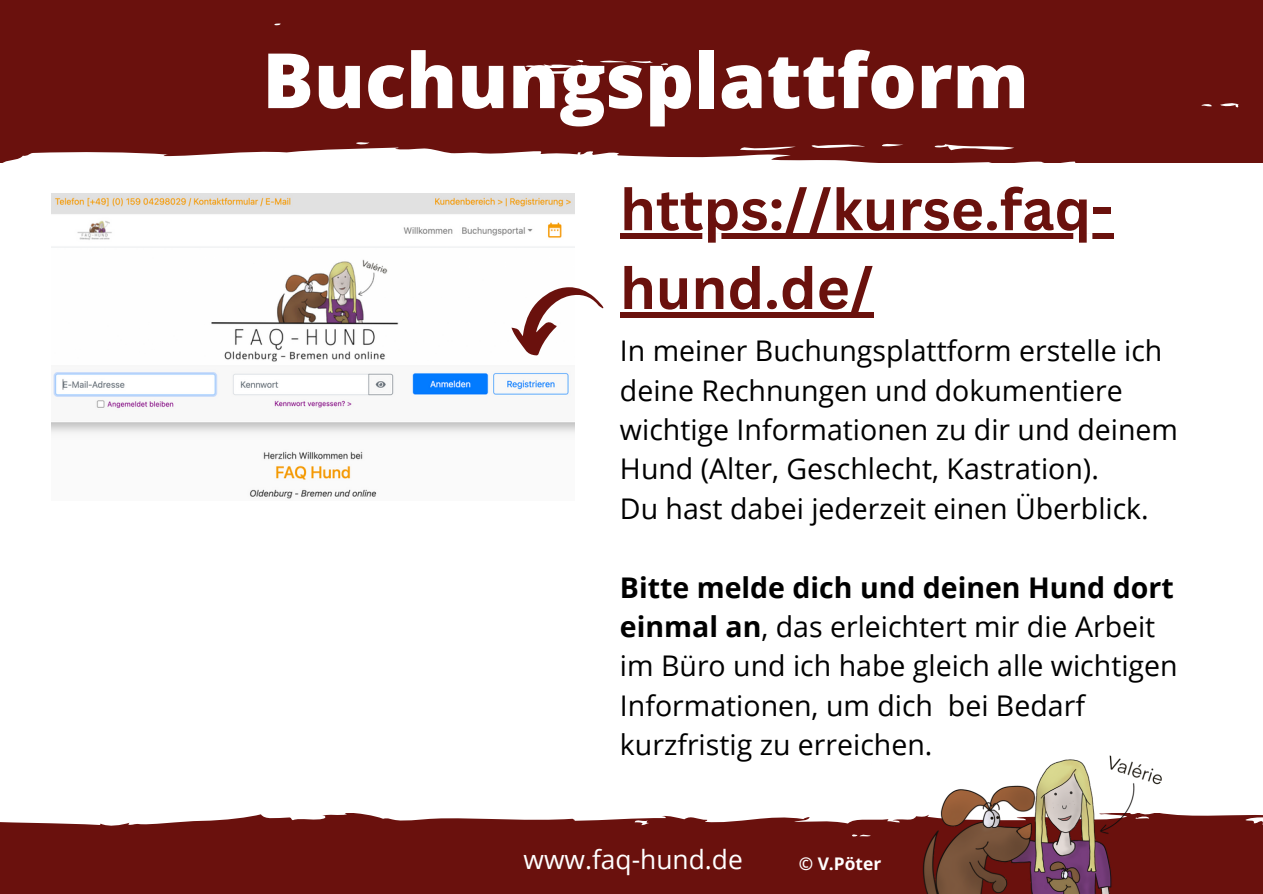
<style>
.page{position:relative;width:1263px;height:894px;background:#fff}
.page>*{position:absolute;margin:0;border:0;box-sizing:border-box;transform-origin:0 0}
.t1{font:800 76.35px "Open Sans";color:#fff}
.t2{font:700 57px/78.8px "Canva Sans";color:#6a110d}
.t3{font:28.5px/39.3px "Open Sans";color:#000}
.t4{font:26.4px "Open Sans";color:#fff}
.t5{font:700 17.4px "Open Sans";color:#fff}
.s1{font-weight:700}
</style>
<div class="page">
<div style="left:0;top:0;width:1263px;height:162px;background:#6a110d"></div>
<svg style="left:0;top:813px;width:1263px;height:80px;background:#762421"></svg>
<img style="left:799px;top:755px;width:412px;height:138px">
<img style="left:51px;top:193px;width:523px;height:306px">
<svg style="left:511px;top:287px;width:92px;height:68px"></svg>
<div style="left:620px;top:233px;width:493px;height:6px;background:#6a110d"></div>
<div style="left:620px;top:312px;width:254px;height:6px;background:#6a110d"></div>
<p class="t1" style="left:262px;top:26px;width:768px">Buchungsplattform</p>
<p class="t2" style="left:620px;top:169px;width:495px">https://kurse.faq&shy;hund.de/</p>
<p class="t3" style="left:620px;top:330px;width:559px">In meiner Buchungsplattform erstelle ich deine Rechnungen und dokumentiere wichtige Informationen zu dir und deinem Hund (Alter, Geschlecht, Kastration).</p>
<p class="t3" style="left:620px;top:488px;width:530px">Du hast dabei jederzeit einen Überblick.</p>
<p class="t3" style="left:620px;top:566px;width:559px"><span class="s1">Bitte melde dich und deinen Hund dort einmal an</span>, das erleichtert mir die Arbeit im Büro und ich habe gleich alle wichtigen Informationen, um dich bei Bedarf kurzfristig zu erreichen.</p>
<p class="t4" style="left:523px;top:840px;width:221px">www.faq-hund.de</p>
<p class="t5" style="left:799px;top:851px;width:84px">© V.Pöter</p>
</div>
